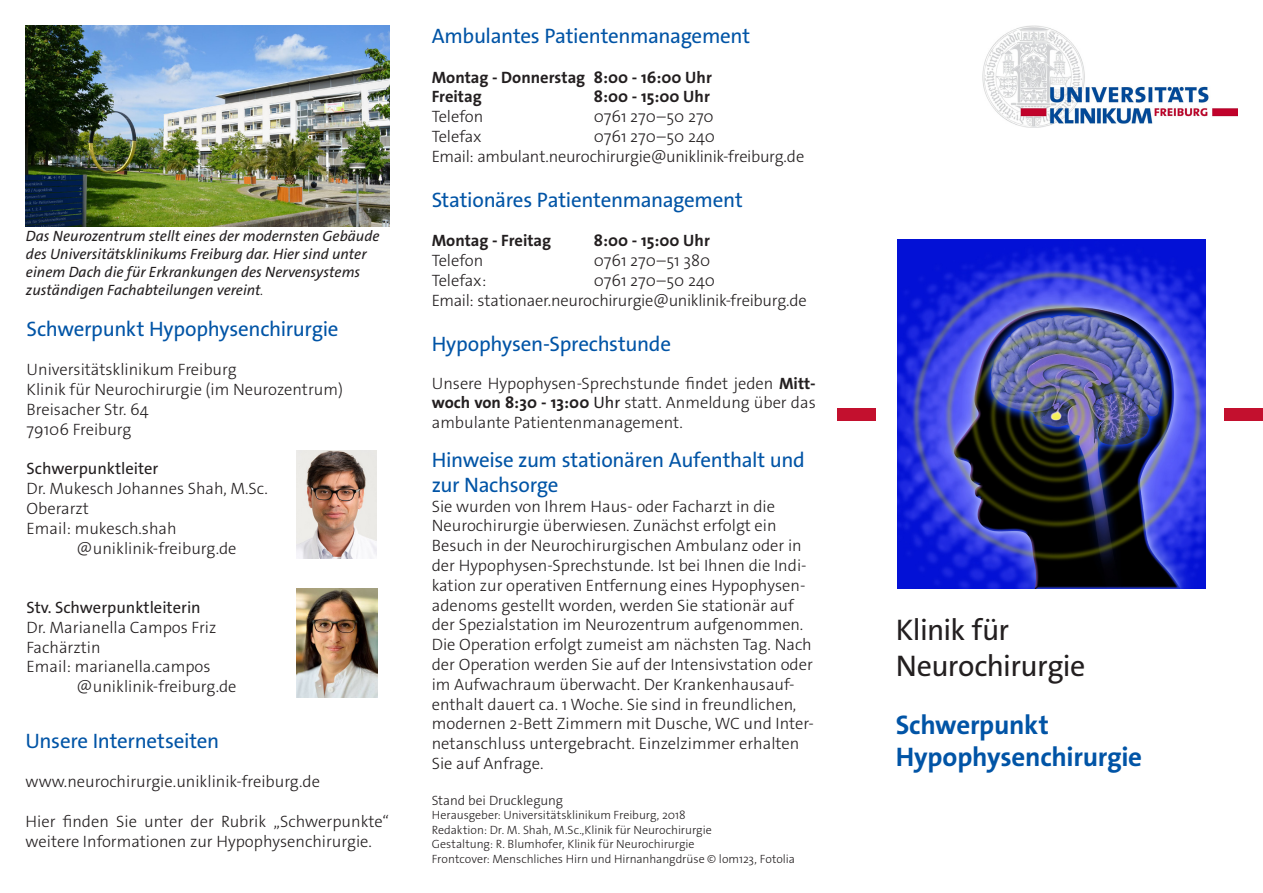
<style>
.page{position:relative;width:1263px;height:893px;background:#fff}
.page>*{position:absolute;margin:0;border:0;box-sizing:border-box;transform-origin:0 0}
.t1{font:30px "The Sans Os F";letter-spacing:-.02em;color:#231f20}
.t2{font:700 27px "The Sans Os F";letter-spacing:-.01em;color:#0154a6}
.t3{font:21px/25.2px "The Sans Os F";letter-spacing:-.015em;color:#0154a6}
.t4{font:300 16.5px/19.8px "The Sans Os F";color:#231f20}
.t5{font:700 16.5px "The Sans Os F";color:#231f20}
.t6{font:300 16.5px "The Sans Os F";letter-spacing:-.02em;color:#231f20}
.t7{font:300 16.5px "The Sans Os F";letter-spacing:-.025em;color:#231f20}
.t8{font:16.5px "The Sans Os F";color:#231f20}
.t9{font:italic 15px/18px "The Sans Os F";color:#231f20}
.t10{font:300 13.5px "The Sans Os F";color:#231f20}
.t11{font:300 12px "The Sans Os F";letter-spacing:-.005em;color:#231f20}
.s1{font-weight:300}
.s2{font-weight:300;color:#fff}
.s3{font-weight:700}
.s4{font-weight:400}
</style>
<div class="page">
<img style="left:897px;top:240px;width:308px;height:349px">
<div style="left:838px;top:408px;width:38px;height:13px;background:#c3102e"></div>
<div style="left:1225px;top:408px;width:38px;height:13px;background:#c3102e"></div>
<img style="left:982px;top:26px;width:255px;height:102px">
<img style="left:26px;top:26px;width:363px;height:201px">
<img style="left:296px;top:450px;width:81px;height:109px">
<img style="left:296px;top:589px;width:81px;height:108px">
<p class="t9" style="left:26px;top:227px;width:355px">Das Neurozentrum stellt eines der modernsten Gebäude des Universitätsklinikums Freiburg dar. Hier sind unter einem Dach die für Erkrankungen des Nervensystems zuständigen Fachabteilungen vereint<span class="s1">.</span><span class="s2">.</span></p>
<p class="t3" style="left:27px;top:316px;width:313px">Schwerpunkt Hypophysenchirurgie</p>
<p class="t4" style="left:27px;top:360px;width:212px">Universitätsklinikum Freiburg</p>
<p class="t4" style="left:27px;top:380px;width:318px">Klinik für Neurochirurgie (im Neurozentrum)</p>
<p class="t4" style="left:27px;top:400px;width:124px">Breisacher Str. 64</p>
<p class="t4" style="left:27px;top:419px;width:106px">79106 Freiburg</p>
<p class="t8" style="left:27px;top:458px;width:133px">Schwerpunktleiter</p>
<p class="t4" style="left:27px;top:479px;width:243px">Dr. Mukesch Johannes Shah, M.Sc.</p>
<p class="t4" style="left:27px;top:499px;width:64px">Oberarzt</p>
<p class="t4" style="left:27px;top:518px;width:152px">Email: mukesch.shah</p>
<p class="t4" style="left:77px;top:538px;width:161px">@uniklinik-freiburg.de</p>
<p class="t8" style="left:27px;top:597px;width:176px">Stv. Schwerpunktleiterin</p>
<p class="t4" style="left:27px;top:617px;width:191px">Dr. Marianella Campos Friz</p>
<p class="t4" style="left:27px;top:637px;width:76px">Fachärztin</p>
<p class="t4" style="left:27px;top:657px;width:186px">Email: marianella.campos</p>
<p class="t4" style="left:77px;top:677px;width:161px">@uniklinik-freiburg.de</p>
<p class="t3" style="left:26px;top:728px;width:195px">Unsere Internetseiten</p>
<p class="t4" style="left:26px;top:772px;width:296px">www.neurochirurgie.uniklinik-freiburg.de</p>
<p class="t4" style="left:26px;top:811px;width:365px">Hier finden Sie unter der Rubrik „Schwerpunkte“ weitere Informationen zur Hypophysenchirurgie.</p>
<p class="t3" style="left:432px;top:23px;width:320px">Ambulantes Patientenmanagement</p>
<p class="t5" style="left:432px;top:66px;width:282px">Montag - Donnerstag 8:00 - 16:00 Uhr</p>
<p class="t5" style="left:432px;top:86px;width:51px">Freitag</p>
<p class="t5" style="left:594px;top:86px;width:118px">8:00 - 15:00 Uhr</p>
<p class="t4" style="left:432px;top:107px;width:53px">Telefon</p>
<p class="t4" style="left:594px;top:107px;width:121px">0761 270–50 270</p>
<p class="t4" style="left:432px;top:127px;width:51px">Telefax</p>
<p class="t4" style="left:594px;top:127px;width:123px">0761 270–50 240</p>
<p class="t7" style="left:432px;top:146px;width:374px">Email: ambulant.neurochirurgie@uniklinik-freiburg.de</p>
<p class="t3" style="left:432px;top:187px;width:313px">Stationäres Patientenmanagement</p>
<p class="t5" style="left:432px;top:230px;width:121px">Montag - Freitag</p>
<p class="t5" style="left:594px;top:230px;width:118px">8:00 - 15:00 Uhr</p>
<p class="t4" style="left:432px;top:251px;width:53px">Telefon</p>
<p class="t4" style="left:594px;top:251px;width:118px">0761 270–51 380</p>
<p class="t4" style="left:432px;top:271px;width:56px">Telefax:</p>
<p class="t4" style="left:594px;top:271px;width:123px">0761 270–50 240</p>
<p class="t6" style="left:432px;top:290px;width:376px">Email: stationaer.neurochirurgie@uniklinik-freiburg.de</p>
<p class="t3" style="left:432px;top:331px;width:241px">Hypophysen-Sprechstunde</p>
<p class="t4" style="left:432px;top:373px;width:385px;text-align:justify">Unsere Hypophysen-Sprechstunde findet jeden <span class="s3">Mitt&shy;woch von 8:30 - 13:00</span> <span class="s4">Uhr</span> statt. Anmeldung über das ambulante Patientenmanagement.</p>
<p class="t3" style="left:432px;top:447px;width:375px">Hinweise zum stationären Aufenthalt und zur Nachsorge</p>
<p class="t4" style="left:432px;top:496px;width:384px">Sie wurden von Ihrem Haus- oder Facharzt in die Neurochirurgie überwiesen. Zunächst erfolgt ein Besuch in der Neurochirurgischen Ambulanz oder in der Hypophysen-Sprechstunde. Ist bei Ihnen die Indi&shy;kation zur operativen Entfernung eines Hypophysen&shy;adenoms gestellt worden, werden Sie stationär auf der Spezialstation im Neurozentrum aufgenommen.<br>Die Operation erfolgt zumeist am nächsten Tag. Nach der Operation werden Sie auf der Intensivstation oder im Aufwachraum überwacht. Der Krankenhausauf&shy;enthalt dauert ca. 1 Woche. Sie sind in freundlichen, modernen 2-Bett Zimmern mit Dusche, WC und Inter&shy;netanschluss untergebracht. Einzelzimmer erhalten Sie auf Anfrage.</p>
<p class="t10" style="left:432px;top:792px;width:133px">Stand bei Drucklegung</p>
<p class="t11" style="left:432px;top:808px;width:255px">Herausgeber: Universitätsklinikum Freiburg, 2018</p>
<p class="t11" style="left:432px;top:822px;width:282px">Redaktion: Dr. M. Shah, M.Sc.,Klinik für Neurochirurgie</p>
<p class="t11" style="left:432px;top:836px;width:264px">Gestaltung: R. Blumhofer, Klinik für Neurochirurgie</p>
<p class="t11" style="left:432px;top:851px;width:365px">Frontcover: Menschliches Hirn und Hirnanhangdrüse © lom123, Fotolia</p>
<p class="t1" style="left:896px;top:610px;width:115px">Klinik für</p>
<p class="t1" style="left:896px;top:646px;width:191px">Neurochirurgie</p>
<p class="t2" style="left:896px;top:707px;width:155px">Schwerpunkt</p>
<p class="t2" style="left:896px;top:740px;width:248px">Hypophysenchirurgie</p>
</div>
